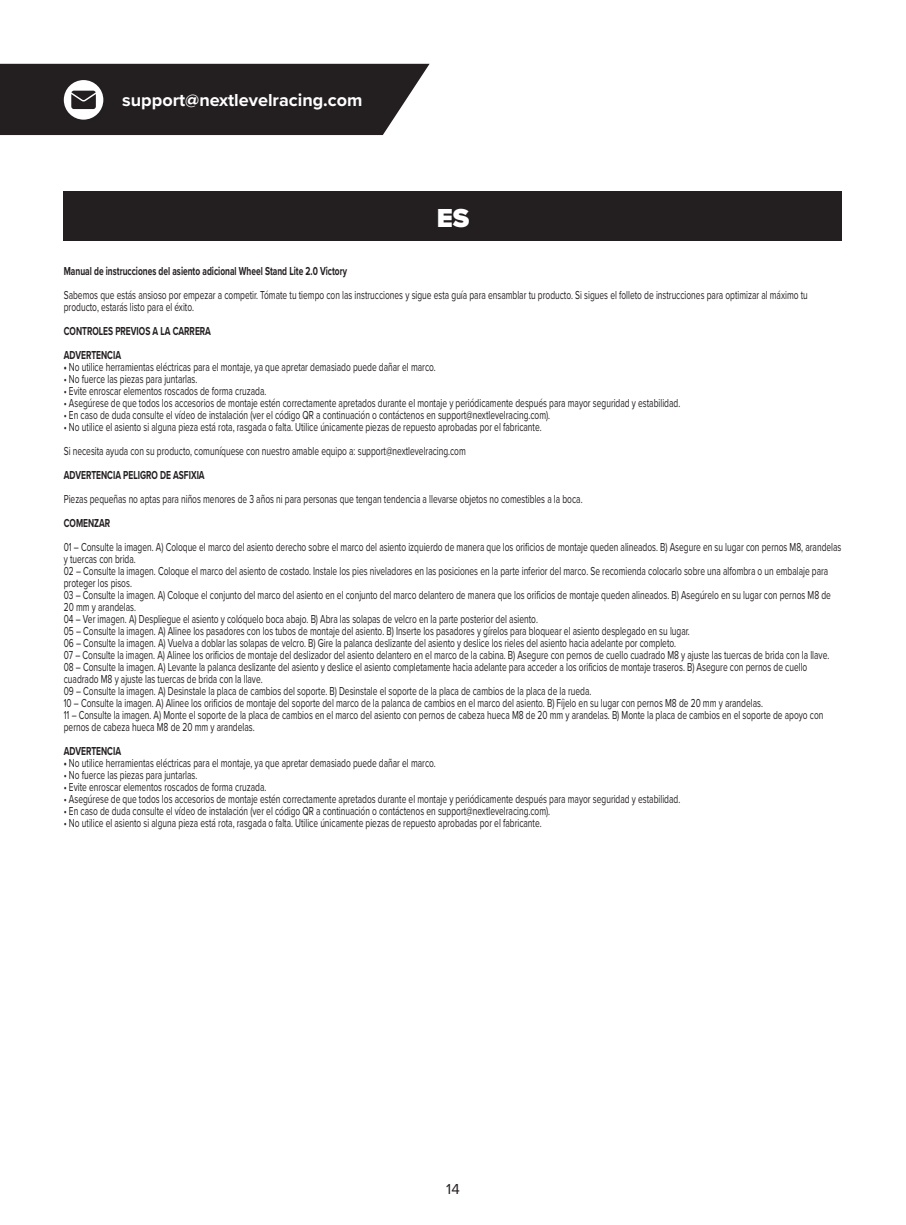
<style>
.page{position:relative;width:906px;height:1225px;background:#fff}
.page>*{position:absolute;margin:0;border:0;box-sizing:border-box;transform-origin:0 0}
.t1{font:900 27px "Proxima Nova";color:#fff}
.t2{font:700 18px "Proxima Nova";color:#fff}
.t3{font:15px "Proxima Nova";color:#231f20}
.translation_body{font:12px/12px "Proxima Nova";color:#231f20;scale:.7 1}
.translation_body-2{font:700 12px "Proxima Nova";color:#231f20;scale:.7 1}
.s1{font-weight:700}
</style>
<div class="page">
<div style="left:64px;top:191px;width:778px;height:49px;background:#231f20"></div>
<svg style="left:0;top:64px;width:429px;height:71px;background:#343132"></svg>
<h2 class="t2" style="left:122px;top:87px;width:242px">support@nextlevelracing.com</h2>
<p class="t1" style="left:437px;top:197px;width:34px">ES</p>
<p class="translation_body-2" style="left:64px;top:262px;width:406px">Manual de instrucciones del asiento adicional Wheel Stand Lite 2.0 Victory</p>
<p class="translation_body" style="left:64px;top:289px;width:1064px">Sabemos que estás ansioso por empezar a competir. Tómate tu tiempo con las instrucciones y sigue esta guía para ensamblar tu producto. Si sigues el folleto de instrucciones para optimizar al máximo tu producto, estarás listo para el éxito.</p>
<p class="translation_body-2" style="left:64px;top:322px;width:212px">CONTROLES PREVIOS A LA CARRERA</p>
<p class="translation_body-2" style="left:64px;top:346px;width:83px">ADVERTENCIA</p>
<p class="translation_body" style="left:64px;top:361px;width:533px"><span class="s1">•</span> No utilice herramientas eléctricas para el montaje, ya que apretar demasiado puede dañar el marco.</p>
<p class="translation_body" style="left:64px;top:373px;width:192px">• No fuerce las piezas para juntarlas.</p>
<p class="translation_body" style="left:64px;top:385px;width:291px">• Evite enroscar elementos roscados de forma cruzada.</p>
<p class="translation_body" style="left:64px;top:397px;width:882px">• Asegúrese de que todos los accesorios de montaje estén correctamente apretados durante el montaje y periódicamente después para mayor seguridad y estabilidad.</p>
<p class="translation_body" style="left:64px;top:409px;width:696px">• En caso de duda consulte el vídeo de instalación (ver el código QR a continuación o contáctenos en support@nextlevelracing.com).</p>
<p class="translation_body" style="left:64px;top:421px;width:684px">• No utilice el asiento si alguna pieza está rota, rasgada o falta. Utilice únicamente piezas de repuesto aprobadas por el fabricante.</p>
<p class="translation_body" style="left:64px;top:445px;width:576px">Si necesita ayuda con su producto, comuníquese con nuestro amable equipo a: support@nextlevelracing.com</p>
<p class="translation_body-2" style="left:64px;top:466px;width:203px">ADVERTENCIA PELIGRO DE ASFIXIA</p>
<p class="translation_body" style="left:64px;top:493px;width:742px">Piezas pequeñas no aptas para niños menores de 3 años ni para personas que tengan tendencia a llevarse objetos no comestibles a la boca.</p>
<p class="translation_body-2" style="left:64px;top:514px;width:68px">COMENZAR</p>
<p class="translation_body" style="left:64px;top:541px;width:1112px">01 – Consulte la imagen. A) Coloque el marco del asiento derecho sobre el marco del asiento izquierdo de manera que los orificios de montaje queden alineados. B) Asegure en su lugar con pernos M8, arandelas y tuercas con brida.</p>
<p class="translation_body" style="left:64px;top:565px;width:1093px">02 – Consulte la imagen. Coloque el marco del asiento de costado. Instale los pies niveladores en las posiciones en la parte inferior del marco. Se recomienda colocarlo sobre una alfombra o un embalaje para proteger los pisos.</p>
<p class="translation_body" style="left:64px;top:589px;width:1097px">03 – Consulte la imagen. A) Coloque el conjunto del marco del asiento en el conjunto del marco delantero de manera que los orificios de montaje queden alineados. B) Asegúrelo en su lugar con pernos M8 de<br>20 mm y arandelas.</p>
<p class="translation_body" style="left:64px;top:613px;width:679px">04 – Ver imagen. A) Despliegue el asiento y colóquelo boca abajo. B) Abra las solapas de velcro en la parte posterior del asiento.</p>
<p class="translation_body" style="left:64px;top:625px;width:895px">05 – Consulte la imagen. A) Alinee los pasadores con los tubos de montaje del asiento. B) Inserte los pasadores y gírelos para bloquear el asiento desplegado en su lugar.</p>
<p class="translation_body" style="left:64px;top:637px;width:876px">06 – Consulte la imagen. A) Vuelva a doblar las solapas de velcro. B) Gire la palanca deslizante del asiento y deslice los rieles del asiento hacia adelante por completo.</p>
<p class="translation_body" style="left:64px;top:649px;width:1095px">07 – Consulte la imagen. A) Alinee los orificios de montaje del deslizador del asiento delantero en el marco de la cabina. B) Asegure con pernos de cuello cuadrado M8 y ajuste las tuercas de brida con la llave.</p>
<p class="translation_body" style="left:64px;top:661px;width:1063px">08 – Consulte la imagen. A) Levante la palanca deslizante del asiento y deslice el asiento completamente hacia adelante para acceder a los orificios de montaje traseros. B) Asegure con pernos de cuello cuadrado M8 y ajuste las tuercas de brida con la llave.</p>
<p class="translation_body" style="left:64px;top:685px;width:755px">09 – Consulte la imagen. A) Desinstale la placa de cambios del soporte. B) Desinstale el soporte de la placa de cambios de la placa de la rueda.</p>
<p class="translation_body" style="left:64px;top:697px;width:1000px">10 – Consulte la imagen. A) Alinee los orificios de montaje del soporte del marco de la palanca de cambios en el marco del asiento. B) Fíjelo en su lugar con pernos M8 de 20 mm y arandelas.</p>
<p class="translation_body" style="left:64px;top:709px;width:1086px">11 – Consulte la imagen. A) Monte el soporte de la placa de cambios en el marco del asiento con pernos de cabeza hueca M8 de 20 mm y arandelas. B) Monte la placa de cambios en el soporte de apoyo con pernos de cabeza hueca M8 de 20 mm y arandelas.</p>
<p class="translation_body-2" style="left:64px;top:742px;width:83px">ADVERTENCIA</p>
<p class="translation_body" style="left:64px;top:757px;width:533px"><span class="s1">•</span> No utilice herramientas eléctricas para el montaje, ya que apretar demasiado puede dañar el marco.</p>
<p class="translation_body" style="left:64px;top:769px;width:192px">• No fuerce las piezas para juntarlas.</p>
<p class="translation_body" style="left:64px;top:781px;width:291px">• Evite enroscar elementos roscados de forma cruzada.</p>
<p class="translation_body" style="left:64px;top:793px;width:882px">• Asegúrese de que todos los accesorios de montaje estén correctamente apretados durante el montaje y periódicamente después para mayor seguridad y estabilidad.</p>
<p class="translation_body" style="left:64px;top:805px;width:696px">• En caso de duda consulte el vídeo de instalación (ver el código QR a continuación o contáctenos en support@nextlevelracing.com).</p>
<p class="translation_body" style="left:64px;top:817px;width:684px">• No utilice el asiento si alguna pieza está rota, rasgada o falta. Utilice únicamente piezas de repuesto aprobadas por el fabricante.</p>
<p class="t3" style="left:446px;top:1177px;width:15px">14</p>
</div>
